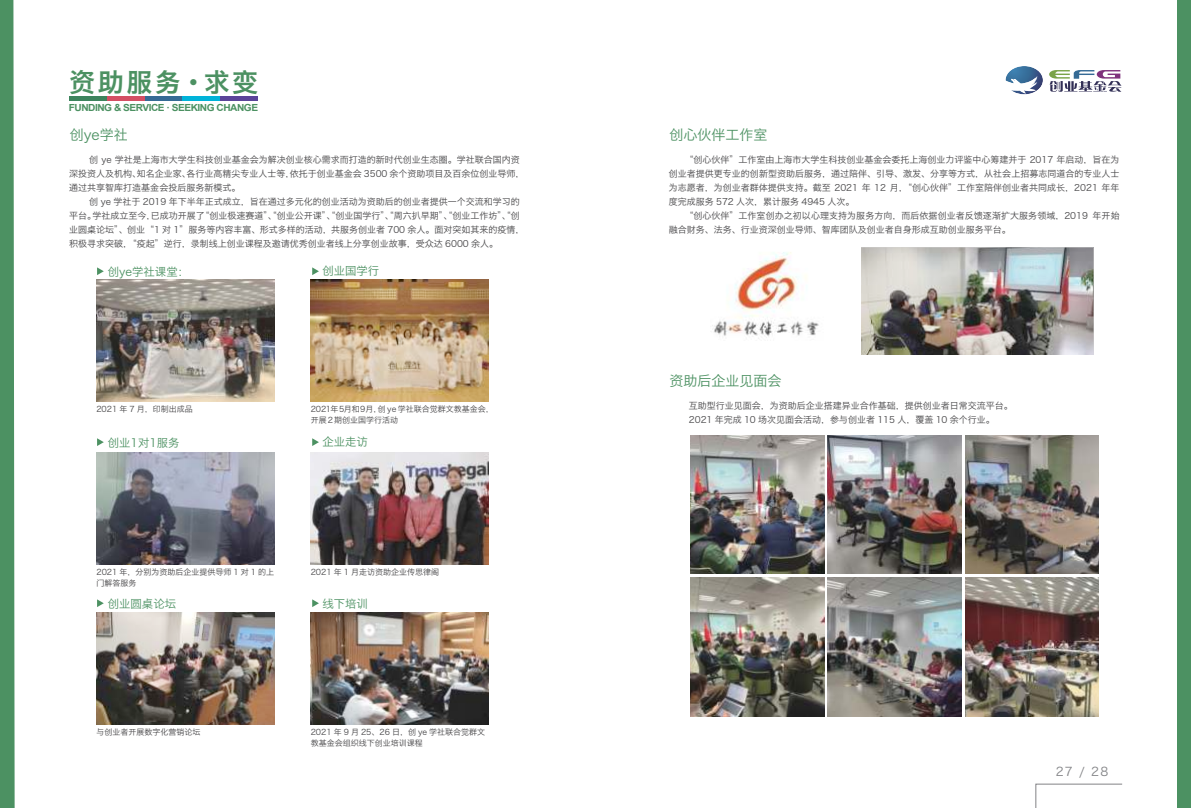
<style>
.page{position:relative;width:1191px;height:808px;background:#fff}
.page>*{position:absolute;margin:0;border:0;box-sizing:border-box;transform-origin:0 0}
.t1{font:26px "Hiragino Sans GB W6";letter-spacing:.1em;color:#4c9162}
.t2{font:14px "Hiragino Sans GB W3";color:#4c9162}
.t3{font:12px "Hiragino Sans GB W3";color:#828386}
.t4{font:11.4px "Hiragino Sans GB W3";color:#4c9162}
.t5{font:700 9.8px "Arial";letter-spacing:-.045em;color:#4c9162;scale:1.04 1}
.t6{font:9px/14px "Hiragino Sans GB W3";color:#454446}
.t7{font:8px/11px "Hiragino Sans GB W3";color:#454446}
</style>
<div class="page">
<hr style="left:69px;top:97px;width:38px;height:4px;background:#3d845d">
<hr style="left:107px;top:97px;width:38px;height:4px;background:#d44f64">
<hr style="left:145px;top:97px;width:37px;height:4px;background:#356b95">
<hr style="left:182px;top:97px;width:38px;height:4px;background:#00b3d9">
<hr style="left:220px;top:97px;width:38px;height:4px;background:#5b4499">
<svg style="left:1049px;top:70px;width:72px;height:22px"></svg>
<img style="left:1005px;top:66px;width:38px;height:28px">
<img style="left:311px;top:280px;width:178px;height:122px">
<div style="left:0;top:0;width:15px;height:808px;background:#4c9162"></div>
<div style="left:1177px;top:0;width:14px;height:808px;background:#4c9162"></div>
<svg style="left:1035px;top:784px;width:87px;height:24px"></svg>
<img style="left:861px;top:248px;width:232px;height:107px">
<img style="left:690px;top:435px;width:134px;height:139px">
<img style="left:828px;top:435px;width:133px;height:139px">
<img style="left:965px;top:435px;width:134px;height:139px">
<img style="left:690px;top:578px;width:134px;height:138px">
<img style="left:828px;top:578px;width:133px;height:138px">
<img style="left:965px;top:578px;width:134px;height:138px">
<img style="left:96px;top:452px;width:179px;height:112px">
<img style="left:311px;top:452px;width:178px;height:112px">
<svg style="left:97px;top:267px;width:7px;height:8px"></svg>
<svg style="left:97px;top:438px;width:7px;height:8px"></svg>
<svg style="left:312px;top:267px;width:7px;height:8px"></svg>
<svg style="left:312px;top:438px;width:7px;height:8px"></svg>
<img style="left:96px;top:612px;width:179px;height:112px">
<img style="left:311px;top:612px;width:178px;height:112px">
<svg style="left:97px;top:599px;width:7px;height:8px"></svg>
<svg style="left:312px;top:599px;width:7px;height:8px"></svg>
<img style="left:712px;top:252px;width:107px;height:87px">
<img style="left:97px;top:280px;width:177px;height:122px">
<h1 class="t1" style="left:69px;top:65px;width:191px">资助服务·求变</h1>
<p class="t5" style="left:69px;top:104px;width:183px">FUNDING &amp; SERVICE · SEEKING CHANGE</p>
<h2 class="t2" style="left:70px;top:126px;width:59px">创ye学社</h2>
<p class="t6" style="left:69px;top:153px;width:457px;text-indent:20px">创 ye 学社是上海市大学生科技创业基金会为解决创业核心需求而打造的新时代创业生态圈。学社联合国内资深投资人及机构、知名企业家、各行业高精尖专业人士等，依托于创业基金会 3500 余个资助项目及百余位创业导师，通过共享智库打造基金会投后服务新模式。</p>
<p class="t6" style="left:69px;top:195px;width:457px;text-indent:20px">创 ye 学社于 2019 年下半年正式成立，旨在通过多元化的创业活动为资助后的创业者提供一个交流和学习的平台。学社成立至今，已成功开展了“创业极速赛道”、“创业公开课”、“创业国学行”、“周六扒早期”、“创业工作坊”、“创业圆桌论坛”、创业“1 对 1”服务等内容丰富、形式多样的活动，共服务创业者 700 余人。面对突如其来的疫情，积极寻求突破，“疫起”逆行，录制线上创业课程及邀请优秀创业者线上分享创业故事，受众达 6000 余人。</p>
<p class="t4" style="left:108px;top:264px;width:83px">创ye学社课堂：</p>
<p class="t4" style="left:322px;top:264px;width:58px">创业国学行</p>
<p class="t7" style="left:96px;top:403px;width:98px">2021 年 7 月，印制出成品</p>
<p class="t7" style="left:311px;top:403px;width:184px">2021年5月和9月，创 ye 学社联合觉群文教基金会，开展2期创业国学行活动</p>
<p class="t4" style="left:108px;top:436px;width:73px">创业1对1服务</p>
<p class="t4" style="left:322px;top:435px;width:47px">企业走访</p>
<p class="t7" style="left:96px;top:566px;width:179px">2021 年，分别为资助后企业提供导师 1 对 1 的上门解答服务</p>
<p class="t7" style="left:311px;top:566px;width:130px">2021 年 1 月走访资助企业传思律阁</p>
<p class="t4" style="left:108px;top:597px;width:70px">创业圆桌论坛</p>
<p class="t4" style="left:322px;top:596px;width:47px">线下培训</p>
<p class="t7" style="left:96px;top:726px;width:106px">与创业者开展数字化营销论坛</p>
<p class="t7" style="left:311px;top:726px;width:176px">2021 年 9 月 25、26 日，创 ye 学社联合觉群文教基金会组织线下创业培训课程</p>
<h2 class="t2" style="left:669px;top:126px;width:99px">创心伙伴工作室</h2>
<p class="t6" style="left:669px;top:153px;width:452px;text-align:justify;text-indent:16px">“创心伙伴”工作室由上海市大学生科技创业基金会委托上海创业力评鉴中心筹建并于 2017 年启动，旨在为创业者提供更专业的创新型资助后服务，通过陪伴、引导、激发、分享等方式，从社会上招募志同道合的专业人士为志愿者，为创业者群体提供支持。截至 2021 年 12 月，“创心伙伴”工作室陪伴创业者共同成长，2021 年年度完成服务 572 人次，累计服务 4945 人次。</p>
<p class="t6" style="left:669px;top:209px;width:452px;text-indent:16px">“创心伙伴”工作室创办之初以心理支持为服务方向，而后依据创业者反馈逐渐扩大服务领域，2019 年开始融合财务、法务、行业资深创业导师、智库团队及创业者自身形成互助创业服务平台。</p>
<h2 class="t2" style="left:669px;top:372px;width:113px">资助后企业见面会</h2>
<p class="t6" style="left:689px;top:399px;width:325px">互助型行业见面会，为资助后企业搭建异业合作基础，提供创业者日常交流平台。<br>2021 年完成 10 场次见面会活动，参与创业者 115 人，覆盖 10 余个行业。</p>
<h3 class="t3" style="left:1055px;top:764px;width:54px">27 / 28</h3>
</div>
